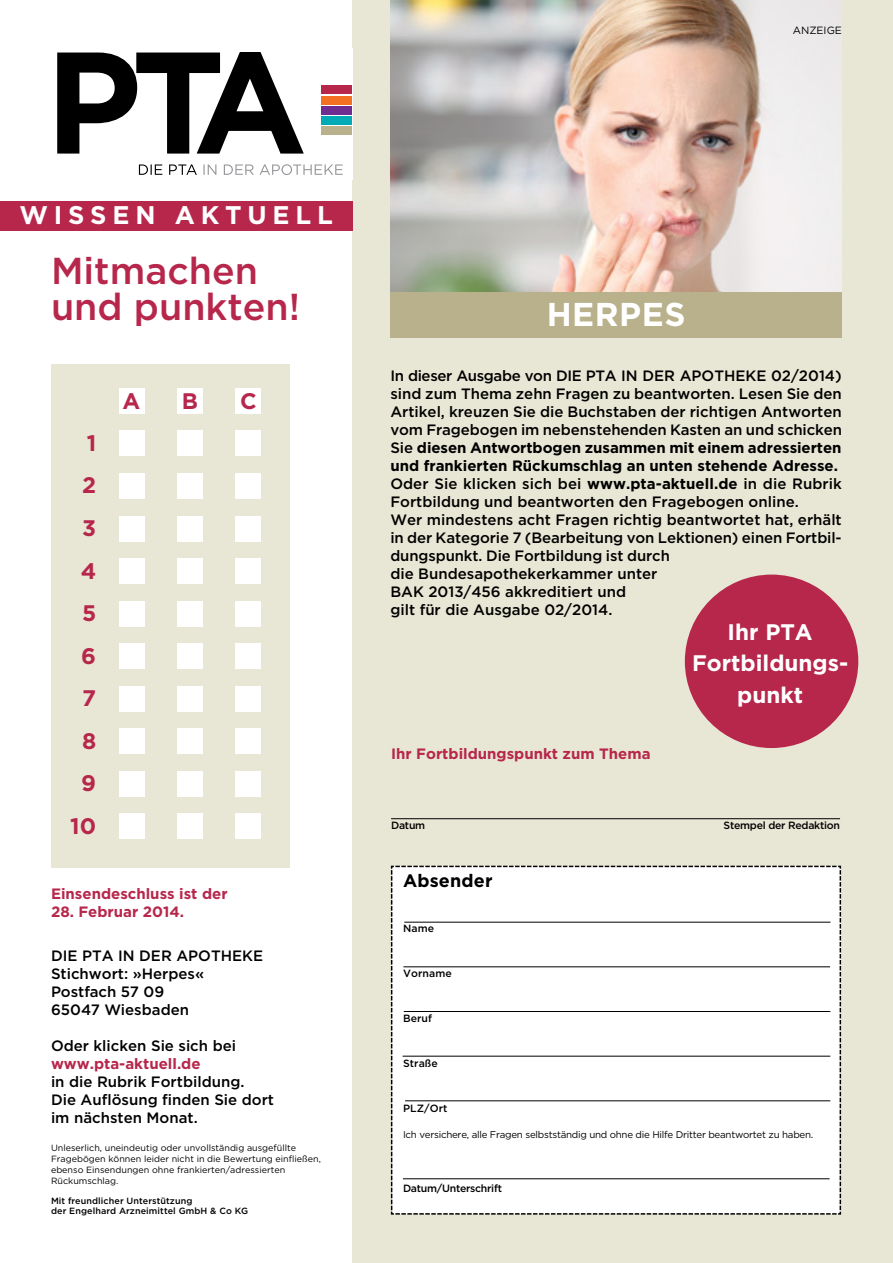
<style>
.page{position:relative;width:893px;height:1263px;background:#fff}
.page>*{position:absolute;margin:0;border:0;box-sizing:border-box;transform-origin:0 0}
.t1{font:500 37.5px/36px "Gotham";color:#b7274c}
.t2{font:700 33px "Gotham";color:#fff}
.t3{font:700 25.5px "Gotham";letter-spacing:.23em;color:#fff}
.t4{font:700 22.5px/31.5px "Gotham";color:#fff;text-align:center}
.t5{font:700 22.5px/42.6px "Gotham";color:#b7274c;text-align:right}
.t6{font:700 18px "Gotham";letter-spacing:.01em;color:#000}
.t7{font:500 15px/18px "Gotham";color:#000}
.t8{font:700 15px "Gotham";color:#b7274c}
.t9{font:500 10.5px "Gotham";letter-spacing:-.025em;color:#000}
.t10{font:500 10.5px "Gotham";letter-spacing:.01em;color:#000}
.t11{font:10.5px "Gotham";color:#000}
.t12{font:9.75px "Gotham";letter-spacing:-.025em;color:#000}
.t13{font:9px/10.8px "Gotham";color:#000}
.t14{font:500 9px/10.8px "Gotham";letter-spacing:.01em;color:#000}
.s1{font-weight:700}
.s2{font-size:10.5px}
</style>
<div class="page">
<div style="left:352px;top:0;width:541px;height:1263px;background:#e8e6d4"></div>
<div style="left:322px;top:86px;width:30px;height:8px;background:#b7274c"></div>
<div style="left:322px;top:96px;width:30px;height:8px;background:#f36f21"></div>
<div style="left:322px;top:106px;width:30px;height:9px;background:#6f2c91"></div>
<div style="left:322px;top:116px;width:30px;height:9px;background:#00abb5"></div>
<div style="left:322px;top:126px;width:30px;height:9px;background:#b8b18b"></div>
<svg style="left:203px;top:164px;width:140px;height:11px"></svg>
<svg style="left:139px;top:164px;width:58px;height:11px"></svg>
<svg style="left:57px;top:52px;width:247px;height:102px"></svg>
<div style="left:0;top:201px;width:352px;height:30px;background:#b7274c"></div>
<div style="left:390px;top:865px;width:452px;height:350px;background:#fff"></div>
<hr style="left:404px;top:922px;width:426px;height:1px;background:#000">
<hr style="left:391px;top:818px;width:449px;height:1px;background:#000">
<hr style="left:403px;top:966px;width:427px;height:1px;background:#000">
<hr style="left:404px;top:1011px;width:426px;height:1px;background:#000">
<hr style="left:403px;top:1056px;width:427px;height:1px;background:#000">
<hr style="left:405px;top:1100px;width:425px;height:1px;background:#000">
<hr style="left:403px;top:1178px;width:427px;height:1px;background:#000">
<img style="left:390px;top:0;width:452px;height:292px">
<div style="left:685px;top:575px;width:173px;height:173px;background:#b7274c;border-radius:50%"></div>
<div style="left:390px;top:292px;width:452px;height:46px;background:#b8b18b"></div>
<div style="left:51px;top:364px;width:238px;height:503px;background:#e8e6d4"></div>
<div style="left:119px;top:388px;width:26px;height:26px;background:#fff"></div>
<div style="left:177px;top:388px;width:26px;height:26px;background:#fff"></div>
<div style="left:235px;top:388px;width:26px;height:26px;background:#fff"></div>
<div style="left:119px;top:431px;width:26px;height:25px;background:#fff"></div>
<div style="left:177px;top:431px;width:26px;height:25px;background:#fff"></div>
<div style="left:235px;top:431px;width:26px;height:25px;background:#fff"></div>
<div style="left:119px;top:473px;width:26px;height:26px;background:#fff"></div>
<div style="left:177px;top:473px;width:26px;height:26px;background:#fff"></div>
<div style="left:235px;top:473px;width:26px;height:26px;background:#fff"></div>
<div style="left:119px;top:516px;width:26px;height:25px;background:#fff"></div>
<div style="left:177px;top:516px;width:26px;height:25px;background:#fff"></div>
<div style="left:235px;top:516px;width:26px;height:25px;background:#fff"></div>
<div style="left:119px;top:558px;width:26px;height:26px;background:#fff"></div>
<div style="left:177px;top:558px;width:26px;height:26px;background:#fff"></div>
<div style="left:235px;top:558px;width:26px;height:26px;background:#fff"></div>
<div style="left:119px;top:601px;width:26px;height:25px;background:#fff"></div>
<div style="left:177px;top:601px;width:26px;height:25px;background:#fff"></div>
<div style="left:235px;top:601px;width:26px;height:25px;background:#fff"></div>
<div style="left:119px;top:643px;width:26px;height:26px;background:#fff"></div>
<div style="left:177px;top:643px;width:26px;height:26px;background:#fff"></div>
<div style="left:235px;top:643px;width:26px;height:26px;background:#fff"></div>
<div style="left:119px;top:686px;width:26px;height:25px;background:#fff"></div>
<div style="left:177px;top:686px;width:26px;height:25px;background:#fff"></div>
<div style="left:235px;top:686px;width:26px;height:25px;background:#fff"></div>
<div style="left:119px;top:728px;width:26px;height:26px;background:#fff"></div>
<div style="left:177px;top:728px;width:26px;height:26px;background:#fff"></div>
<div style="left:235px;top:728px;width:26px;height:26px;background:#fff"></div>
<div style="left:119px;top:771px;width:26px;height:25px;background:#fff"></div>
<div style="left:177px;top:771px;width:26px;height:25px;background:#fff"></div>
<div style="left:235px;top:771px;width:26px;height:25px;background:#fff"></div>
<div style="left:119px;top:813px;width:26px;height:26px;background:#fff"></div>
<div style="left:177px;top:813px;width:26px;height:26px;background:#fff"></div>
<div style="left:235px;top:813px;width:26px;height:26px;background:#fff"></div>
<p class="t11" style="left:793px;top:23px;width:51px">ANZEIGE</p>
<h3 class="t3" style="left:19px;top:198px;width:315px">WISSEN AKTUELL</h3>
<h1 class="t1" style="left:51px;top:252px;width:251px">Mitmachen und punkten!</h1>
<h3 class="t5" style="left:70px;top:421px;width:27px">1<br>2<br>3<br>4<br>5<br>6<br>7<br>8<br>9<br>10</h3>
<h3 class="t5" style="left:123px;top:380px;width:19px">A</h3>
<h3 class="t5" style="left:182px;top:380px;width:18px">B</h3>
<h3 class="t5" style="left:240px;top:380px;width:18px">C</h3>
<p class="t8" style="left:51px;top:884px;width:178px">Einsendeschluss ist der</p>
<p class="t8" style="left:51px;top:902px;width:135px">28. Februar 2014.</p>
<p class="t7" style="left:51px;top:946px;width:214px">DIE PTA IN DER APOTHEKE<br>Stichwort: »Herpes«<br>Postfach 57 09<br>65047 Wiesbaden</p>
<p class="t7" style="left:51px;top:1036px;width:187px">Oder klicken Sie sich bei</p>
<p class="t8" style="left:51px;top:1053px;width:151px">www.pta-aktuell.de</p>
<p class="t7" style="left:51px;top:1072px;width:225px">in die Rubrik Fortbildung.<br>Die Auflösung finden Sie dort im nächsten Monat.</p>
<p class="t13" style="left:51px;top:1143px;width:271px">U nleserlich, uneindeutig oder unvollständig ausgefüllte Fragebögen können leider nicht in die Bewertung einfließen, ebenso Einsendungen ohne frankierten/adressierten Rückumschlag.</p>
<p class="t14" style="left:51px;top:1195px;width:199px">Mit freundlicher Unterstützung<br>der Engelhard Arzneimittel GmbH &amp; Co KG</p>
<h2 class="t2" style="left:547px;top:293px;width:49px">Herpes</h2>
<p class="t7" style="left:390px;top:366px;width:453px">In dieser Ausgabe von DIE PTA IN DER APOTHEKE 02/2014) sind zum Thema zehn Fragen zu beantworten. Lesen Sie den Artikel, kreuzen Sie die Buchstaben der richtigen Antworten vom Fragebogen im nebenstehenden Kasten an und schicken Sie <span class="s1">diesen Antwortbogen zusammen mit einem adressierten und frankierten Rückumschlag an unten stehende Adresse.<br></span>Oder Sie klicken sich bei <span class="s1">www.pta-aktuell.de</span> in die Rubrik Fortbildung und beantworten den Fragebogen online.<br>Wer mindestens acht Fragen richtig beantwortet hat, erhält in der Kategorie 7 (Bearbeitung von Lektionen) einen Fortbil&shy;dungspunkt. Die Fortbildung ist durch<br>die Bundesapothekerkammer unter<br>BAK 2013/456 akkreditiert und<br>gilt für die Ausgabe 02/2014.</p>
<h3 class="t4" style="left:692px;top:616px;width:158px">Ihr PTA<br>Fortbildungs&shy;punkt</h3>
<p class="t8" style="left:391px;top:744px;width:261px">Ihr Fortbildungspunkt zum Thema</p>
<p class="t9" style="left:391px;top:819px;width:36px">Datum</p>
<p class="t9" style="left:724px;top:819px;width:118px">Stempel der Redaktion</p>
<p class="t6" style="left:403px;top:869px;width:91px">Absender</p>
<p class="t9" style="left:403px;top:922px;width:33px">Name</p>
<p class="t10" style="left:403px;top:967px;width:50px">Vorname</p>
<p class="t9" style="left:403px;top:1012px;width:31px">Beruf</p>
<p class="t9" style="left:403px;top:1057px;width:36px">Straße</p>
<p class="t9" style="left:403px;top:1102px;width:46px">PLZ/Ort</p>
<p class="t12" style="left:403px;top:1128px;width:412px">Ich versichere, alle Fragen selbstständig und ohne die Hilfe Dritter beantwortet zu haben<span class="s2">.</span></p>
<p class="t9" style="left:403px;top:1181px;width:101px">Datum/Unterschrift</p>
</div>
